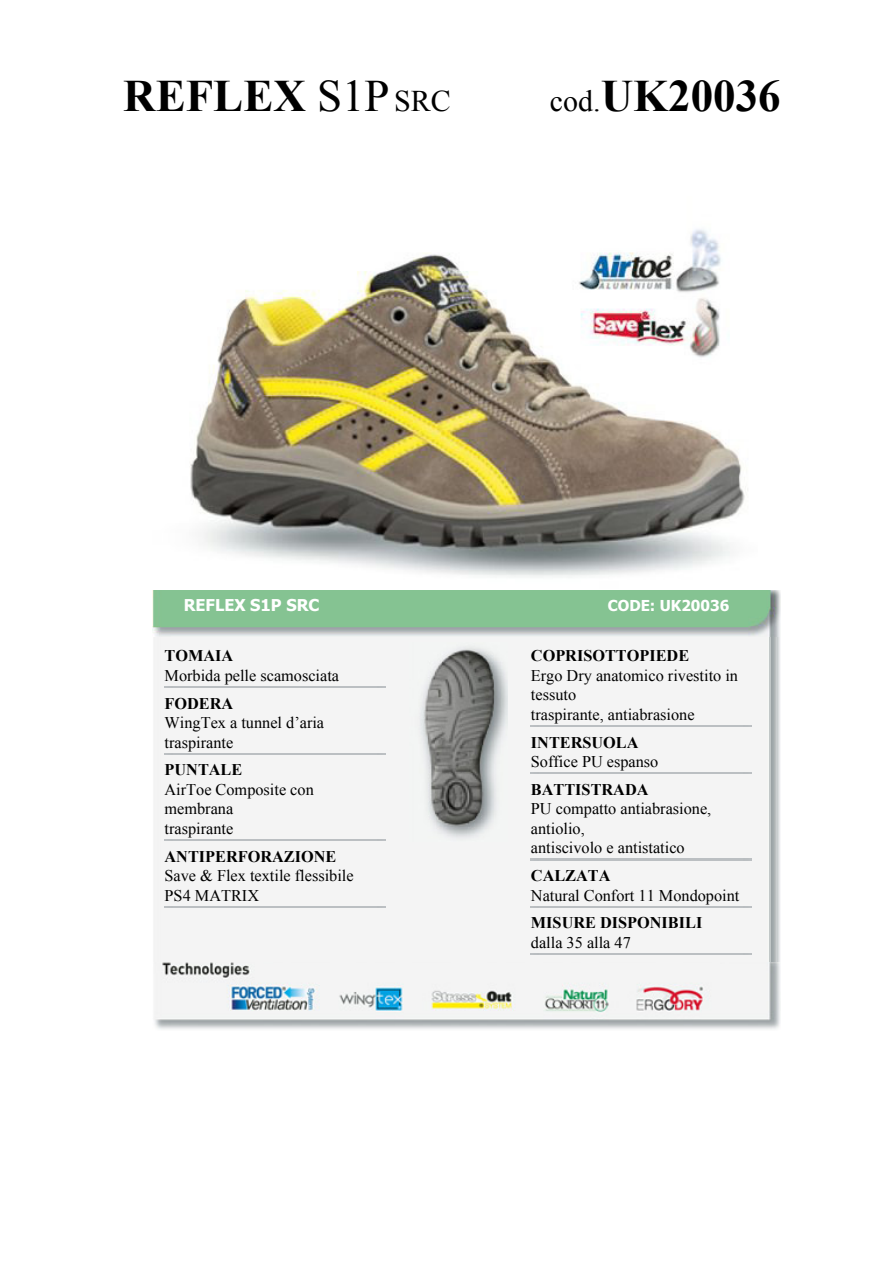
<style>
.page{position:relative;width:893px;height:1263px;background:#fff}
.page>*{position:absolute;margin:0;border:0;box-sizing:border-box;transform-origin:0 0}
.t1{font:700 45px "Times New Roman";color:#000}
.t2{font:16.35px/19.5px "Times New Roman";color:#000}
.t3{font:700 16.35px "Times New Roman";color:#000}
.t4{font:700 16.35px "Tahoma";color:#fff}
.t5{font:700 15px "Tahoma";color:#fff}
.s1{font-weight:400}
.s2{font-weight:400;font-size:30px}
</style>
<div class="page">
<svg style="left:152px;top:590px;width:628px;height:48px;background:#94c49f"></svg>
<div style="left:152px;top:638px;width:628px;height:326px;background:#f4f4f4"></div>
<img style="left:190px;top:229px;width:558px;height:348px">
<img style="left:420px;top:647px;width:87px;height:191px">
<div style="left:571px;top:163px;width:114px;height:85px;background:#fff"></div>
<img style="left:154px;top:962px;width:626px;height:67px">
<h1 class="t1" style="left:123px;top:64px;width:329px">REFLEX <span class="s1">S1P</span><span class="s2">SRC</span></h1>
<h1 class="t1" style="left:550px;top:64px;width:232px"><span class="s2">cod.</span>UK20036</h1>
<p class="t4" style="left:184px;top:594px;width:137px">REFLEX S1P SRC</p>
<p class="t5" style="left:608px;top:595px;width:123px">CODE: UK20036</p>
<p class="t3" style="left:165px;top:644px;width:70px">TOMAIA</p>
<p class="t2" style="left:165px;top:665px;width:176px">Morbida pelle scamosciata</p>
<p class="t3" style="left:165px;top:692px;width:70px">FODERA</p>
<p class="t2" style="left:165px;top:712px;width:161px">WingTex a tunnel d’aria traspirante</p>
<p class="t3" style="left:165px;top:758px;width:79px">PUNTALE</p>
<p class="t2" style="left:165px;top:779px;width:151px">AirToe Composite con membrana<br>traspirante</p>
<p class="t3" style="left:165px;top:845px;width:173px">ANTIPERFORAZIONE</p>
<p class="t2" style="left:165px;top:866px;width:191px">Save &amp; Flex textile flessibile<br>PS4 MATRIX</p>
<p class="t3" style="left:531px;top:644px;width:160px">COPRISOTTOPIEDE</p>
<p class="t2" style="left:531px;top:665px;width:209px">Ergo Dry anatomico rivestito in tessuto<br>traspirante, antiabrasione</p>
<p class="t3" style="left:531px;top:731px;width:109px">INTERSUOLA</p>
<p class="t2" style="left:531px;top:752px;width:129px">Soffice PU espanso</p>
<p class="t3" style="left:531px;top:778px;width:119px">BATTISTRADA</p>
<p class="t2" style="left:531px;top:799px;width:182px">PU compatto antiabrasione, antiolio,<br>antiscivolo e antistatico</p>
<p class="t3" style="left:531px;top:864px;width:81px">CALZATA</p>
<p class="t2" style="left:531px;top:885px;width:210px">Natural Confort 11 Mondopoint</p>
<p class="t3" style="left:531px;top:911px;width:173px">MISURE DISPONIBILI</p>
<p class="t2" style="left:531px;top:932px;width:101px">dalla 35 alla 47</p>
</div>
